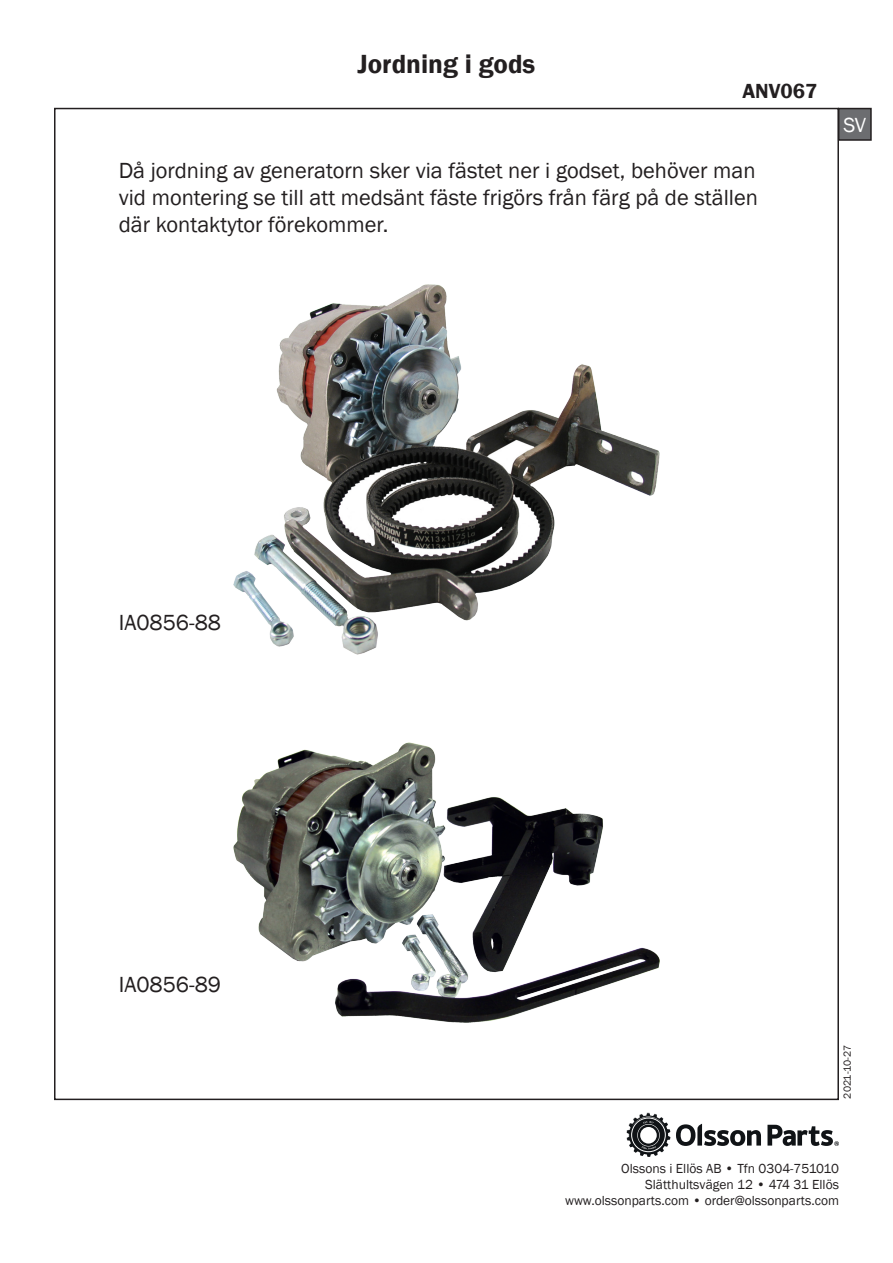
<style>
.page{position:relative;width:893px;height:1263px;background:#fff}
.page>*{position:absolute;margin:0;border:0;box-sizing:border-box;transform-origin:0 0}
.t1{font:600 27px "Franklin Gothic";color:#231f20}
.t2{font:22.5px/27px "Franklin Gothic";color:#231f20;text-align:justify}
.t3{font:600 21px "Franklin Gothic";color:#231f20}
.t4{font:21px "Franklin Gothic";color:#fff}
.t5{font:13.5px/16.2px "Franklin Gothic";color:#231f20;text-align:right}
.t6{font:10.5px "Franklin Gothic";letter-spacing:-.03em;color:#231f20}
</style>
<div class="page">
<img style="left:234px;top:285px;width:425px;height:369px">
<img style="left:234px;top:742px;width:425px;height:280px">
<div style="left:839px;top:109px;width:32px;height:31px;background:#6c6d70"></div>
<div style="left:838px;top:108px;width:34px;height:33px;border:2px solid #231f20"></div>
<svg style="left:676px;top:1124px;width:85px;height:22px"></svg>
<svg style="left:626px;top:1113px;width:44px;height:44px"></svg>
<svg style="left:767px;top:1125px;width:72px;height:21px"></svg>
<p class="t1" style="left:358px;top:47px;width:179px">Jordning i gods</p>
<p class="t3" style="left:742px;top:78px;width:76px">ANV067</p>
<p class="t2" style="left:119px;top:158px;width:641px">Då jordning av generatorn sker via fästet ner i godset, behöver man vid montering se till att medsänt fäste frigörs från färg på de ställen där kontaktytor förekommer.</p>
<p class="t4" style="left:843px;top:112px;width:24px">SV</p>
<p class="t2" style="left:119px;top:610px;width:104px">IA0856-88</p>
<p class="t2" style="left:119px;top:971px;width:104px">IA0856-89</p>
<p class="t6" style="left:841px;top:1098px;width:55px;rotate:-90deg">2021-10-27</p>
<p class="t5" style="left:565px;top:1160px;width:275px">Olssons i Ellös AB • Tfn 0304-751010<br>Slätthultsvägen 12 • 474 31 Ellös www.olssonparts.com • order@olssonparts.com</p>
</div>
